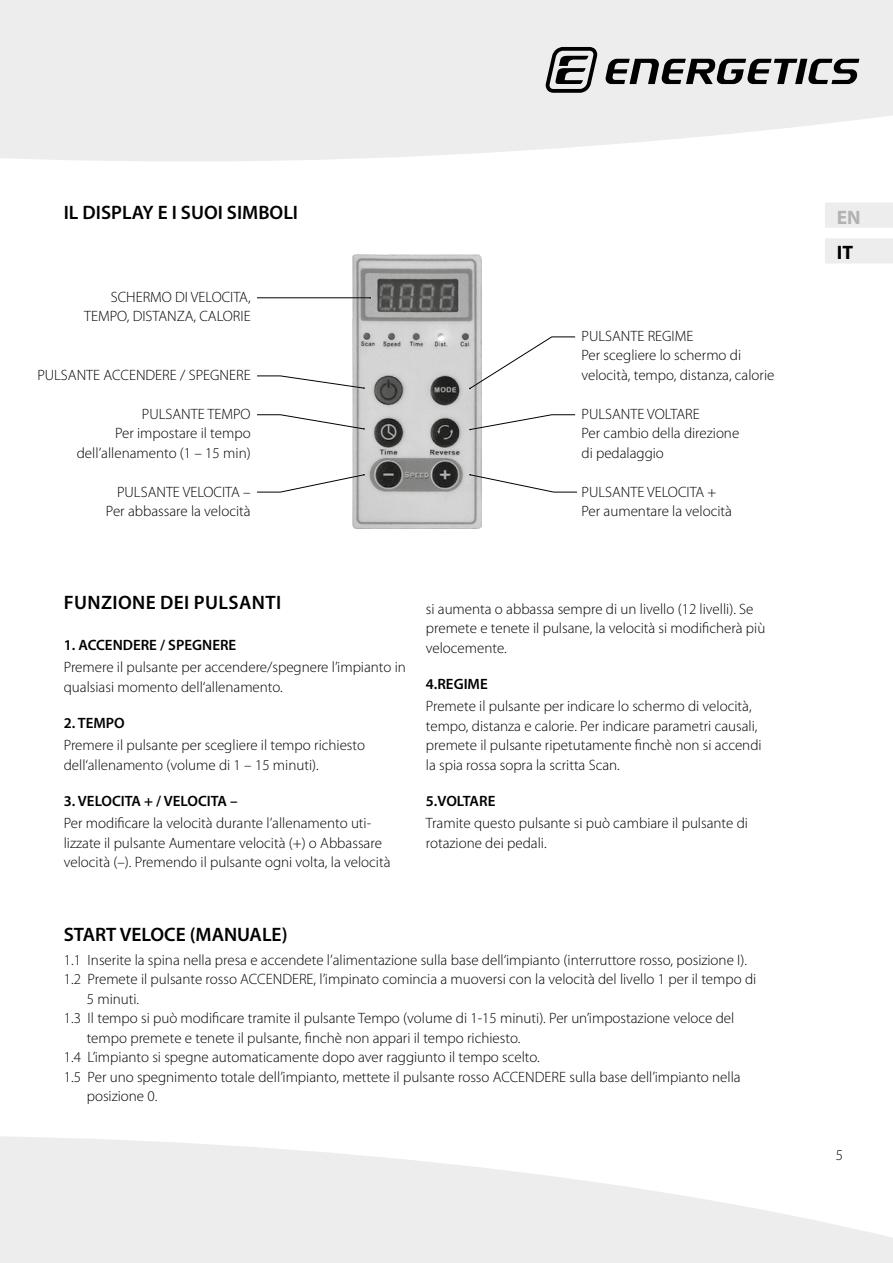
<style>
.page{position:relative;width:893px;height:1263px;background:#fff}
.page>*{position:absolute;margin:0;border:0;box-sizing:border-box;transform-origin:0 0}
.t1{font:600 19.5px "Myriad Pro";color:#000}
.t2{font:600 19.5px "Myriad Pro";letter-spacing:.02em;color:#000}
.t3{font:700 19.5px "Myriad Pro";color:#b3b2b2}
.t4{font:700 19.5px "Myriad Pro";color:#000}
.t5{font:300 15px/19.5px "Myriad Pro";color:#000}
.t6{font:600 15px "Myriad Pro";color:#000}
</style>
<div class="page">
<svg style="left:0;top:0;width:893px;height:161px;background:#eee"></svg>
<svg style="left:0;top:1136px;width:893px;height:127px;fill:#ededed"></svg>
<svg style="left:546px;top:47px;width:51px;height:46px;background:#868686"></svg>
<svg style="left:605px;top:59px;width:254px;height:25px;background:#787878"></svg>
<div style="left:825px;top:202px;width:68px;height:26px;background:#ededed"></div>
<div style="left:825px;top:238px;width:68px;height:26px;background:#ededed"></div>
<img style="left:352px;top:254px;width:129px;height:274px">
<hr style="left:256px;top:296px;width:116px;height:3px;background:#fff;opacity:.75">
<hr style="left:257px;top:298px;width:113px;height:1px;background:#000">
<div style="left:256px;top:375px;width:110px;height:15px;background:#fff;opacity:.75"></div>
<svg style="left:257px;top:375px;width:108px;height:14px"></svg>
<div style="left:256px;top:414px;width:110px;height:16px;background:#fff;opacity:.75"></div>
<svg style="left:257px;top:414px;width:108px;height:16px"></svg>
<div style="left:256px;top:473px;width:110px;height:20px;background:#fff;opacity:.75"></div>
<svg style="left:257px;top:474px;width:108px;height:18px"></svg>
<div style="left:468px;top:473px;width:110px;height:20px;background:#fff;opacity:.75"></div>
<svg style="left:469px;top:474px;width:108px;height:18px"></svg>
<div style="left:468px;top:336px;width:108px;height:54px;background:#fff;opacity:.75"></div>
<svg style="left:469px;top:336px;width:106px;height:53px"></svg>
<div style="left:468px;top:414px;width:108px;height:17px;background:#fff;opacity:.75"></div>
<svg style="left:469px;top:414px;width:106px;height:16px"></svg>
<h1 class="t1" style="left:64px;top:202px;width:49px">IL DISPLAY</h1>
<h1 class="t1" style="left:158px;top:202px;width:37px">E I SUO</h1>
<h1 class="t1" style="left:218px;top:202px;width:82px">I SIMBOLI</h1>
<p class="t5" style="left:84px;top:287px;width:168px;text-align:right">SCHERMO DI VELOCITA,<br>TEMPO, DISTANZA, CALORIE</p>
<p class="t5" style="left:37px;top:365px;width:215px">PULSANTE ACCENDERE / SPEGNERE</p>
<p class="t5" style="left:77px;top:404px;width:175px;text-align:right">PULSANTE TEMPO<br>Per impostare il tempo dell’allenamento (1 – 15 min)</p>
<p class="t5" style="left:581px;top:326px;width:194px">PULSANTE REGIME<br>Per scegliere lo schermo di velocità, tempo, distanza, calorie</p>
<p class="t5" style="left:581px;top:404px;width:159px">PULSANTE VOLTARE<br>Per cambio della direzione di pedalaggio</p>
<p class="t5" style="left:106px;top:482px;width:146px;text-align:right">PULSANTE VELOCITA –<br>Per abbassare la velocità</p>
<p class="t5" style="left:581px;top:482px;width:152px">PULSANTE VELOCITA +<br>Per aumentare la velocità</p>
<h1 class="t2" style="left:64px;top:592px;width:143px">FUNZIONE DEI PULSA</h1>
<h1 class="t1" style="left:252px;top:592px;width:31px">NTI</h1>
<p class="t6" style="left:64px;top:636px;width:174px">1. ACCENDERE / SPEGNERE</p>
<p class="t5" style="left:64px;top:658px;width:344px">Premere il pulsante per accendere/spegnere l’impianto in qualsiasi momento dell‘allenamento.</p>
<p class="t6" style="left:64px;top:714px;width:52px">2. TEMPO</p>
<p class="t5" style="left:64px;top:736px;width:303px">Premere il pulsante per scegliere il tempo richiesto dell‘allenamento (volume di 1 – 15 minuti).</p>
<p class="t6" style="left:64px;top:792px;width:175px">3. VELOCITA + / VELOCITA –</p>
<p class="t5" style="left:64px;top:814px;width:328px">Per modificare la velocità durante l’allenamento uti&shy;lizzate il pulsante Aumentare velocità (+) o Abbassare velocità (–). Premendo il pulsante ogni volta, la velocità</p>
<p class="t5" style="left:426px;top:599px;width:341px">si aumenta o abbassa sempre di un livello (12 livelli). Se premete e tenete il pulsane, la velocità si modificherà più velocemente.</p>
<p class="t6" style="left:426px;top:675px;width:63px">4.REGIME</p>
<p class="t5" style="left:426px;top:697px;width:337px">Premete il pulsante per indicare lo schermo di velocità, tempo, distanza e calorie. Per indicare parametri causali, premete il pulsante ripetutamente finchè non si accendi la spia rossa sopra la scritta Scan.</p>
<p class="t6" style="left:426px;top:792px;width:71px">5.VOLTARE</p>
<p class="t5" style="left:426px;top:814px;width:324px">Tramite questo pulsante si può cambiare il pulsante di rotazione dei pedali.</p>
<h1 class="t1" style="left:64px;top:923px;width:225px">START VELOCE (MANUALE)</h1>
<p class="t5" style="left:64px;top:950px;width:685px">1.1 Inserite la spina nella presa e accendete l’alimentazione sulla base dell‘impianto (interruttore rosso, posizione I).</p>
<p class="t5" style="left:64px;top:970px;width:694px">1.2 Premete il pulsante rosso ACCENDERE, l’impinato comincia a muoversi con la velocità del livello 1 per il tempo di</p>
<p class="t5" style="left:87px;top:989px;width:54px">5 minuti.</p>
<p class="t5" style="left:64px;top:1009px;width:672px">1.3 Il tempo si può modificare tramite il pulsante Tempo (volume di 1-15 minuti). Per un’impostazione veloce del</p>
<p class="t5" style="left:87px;top:1028px;width:435px">tempo premete e tenete il pulsante, finchè non appari il tempo richiesto.</p>
<p class="t5" style="left:64px;top:1048px;width:478px">1.4 L’impianto si spegne automaticamente dopo aver raggiunto il tempo scelto.</p>
<p class="t5" style="left:64px;top:1067px;width:678px">1.5 Per uno spegnimento totale dell’impianto, mettete il pulsante rosso ACCENDERE sulla base dell’impianto nella</p>
<p class="t5" style="left:87px;top:1087px;width:72px">posizione 0.</p>
<h1 class="t3" style="left:837px;top:206px;width:25px">EN</h1>
<h1 class="t4" style="left:837px;top:242px;width:18px">IT</h1>
<p class="t5" style="left:836px;top:1145px;width:9px">5</p>
</div>
